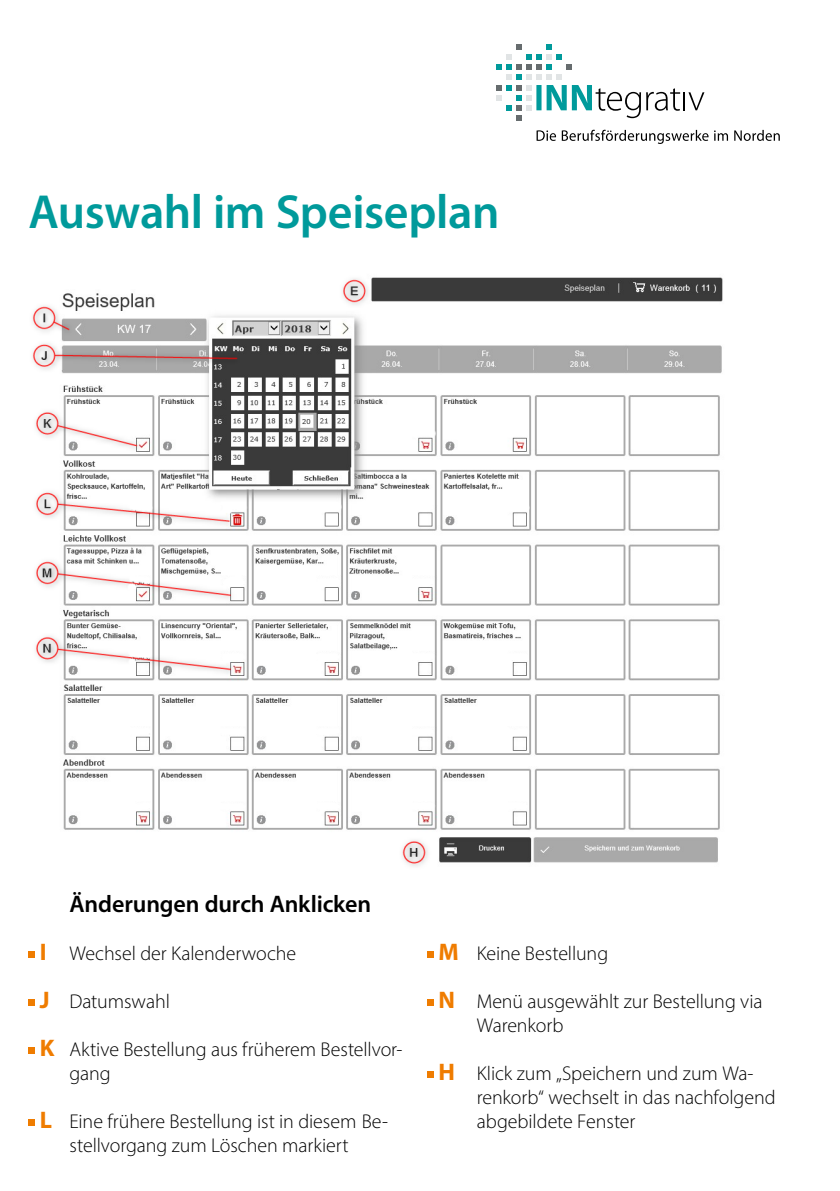
<style>
.page{position:relative;width:840px;height:1191px;background:#fff}
.page>*{position:absolute;margin:0;border:0;box-sizing:border-box;transform-origin:0 0}
.t1{font:600 48px "Myriad Pro";letter-spacing:-.01em;color:#009a9b}
.t2{font:600 24px "Myriad Pro";letter-spacing:-.005em;color:#000}
.t3{font:700 24px/48px "Myriad Pro";color:#ef7c00}
.t4{font:300 20px/24px "Myriad Pro";letter-spacing:-.005em;color:#000}
</style>
<div class="page">
<svg style="left:536px;top:130px;width:243px;height:14px"></svg>
<svg style="left:496px;top:45px;width:208px;height:75px"></svg>
<img style="left:32px;top:277px;width:691px;height:589px">
<svg style="left:29px;top:951px;width:6px;height:6px"></svg>
<svg style="left:29px;top:999px;width:6px;height:6px"></svg>
<svg style="left:29px;top:1047px;width:6px;height:6px"></svg>
<svg style="left:29px;top:1119px;width:6px;height:6px"></svg>
<svg style="left:427px;top:951px;width:6px;height:6px"></svg>
<svg style="left:427px;top:999px;width:6px;height:6px"></svg>
<svg style="left:427px;top:1071px;width:6px;height:6px"></svg>
<h1 class="t1" style="left:28px;top:182px;width:472px">Auswahl im Speiseplan</h1>
<p class="t3" style="left:40px;top:927px;width:16px">I<br>J<br>K</p>
<p class="t3" style="left:40px;top:1095px;width:14px">L</p>
<p class="t2" style="left:69px;top:889px;width:303px">Änderungen durch Anklicken</p>
<p class="t4" style="left:69px;top:941px;width:228px">Wechsel der Kalenderwoche</p>
<p class="t4" style="left:69px;top:989px;width:102px">Datumswahl</p>
<p class="t4" style="left:69px;top:1037px;width:334px">Aktive Bestellung aus früherem Bestellvor&shy;gang</p>
<p class="t4" style="left:69px;top:1109px;width:320px">Eine frühere Bestellung ist in diesem Be&shy;stellvorgang zum Löschen markiert</p>
<p class="t3" style="left:438px;top:927px;width:22px">M<br>N</p>
<p class="t3" style="left:438px;top:1047px;width:18px">H</p>
<p class="t4" style="left:476px;top:941px;width:133px">Keine Bestellung</p>
<p class="t4" style="left:476px;top:989px;width:287px">Menü ausgewählt zur Bestellung via<br>Warenkorb</p>
<p class="t4" style="left:476px;top:1061px;width:300px">Klick zum „Speichern und zum Wa&shy;renkorb“ wechselt in das nachfolgend abgebildete Fenster</p>
</div>
